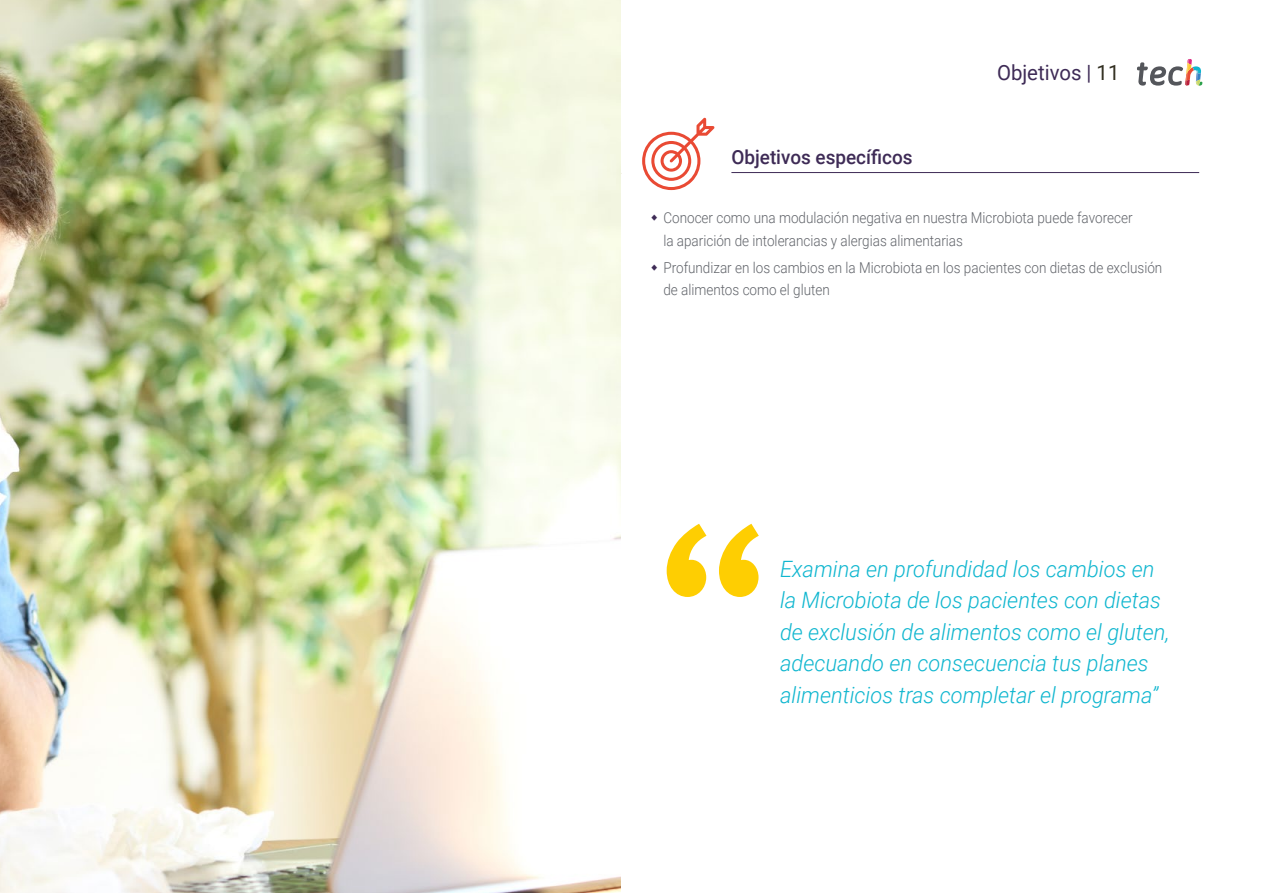
<style>
.page{position:relative;width:1263px;height:893px;background:#fff}
.page>*{position:absolute;margin:0;border:0;box-sizing:border-box;transform-origin:0 0}
.t1{font:italic 300 22.5px/31.5px "Roboto";color:#0fb6cf}
.t2{font:21px "Roboto";color:#3e2b56}
.t3{font:500 19.5px "Roboto";color:#3e2b56}
.t4{font:300 15px/22.5px "Roboto";color:#61646a;scale:.9 1}
.s1{color:#312e20}
</style>
<div class="page">
<svg style="left:1137px;top:59px;width:65px;height:27px"></svg>
<img style="left:0;top:0;width:621px;height:893px">
<hr style="left:731px;top:172px;width:468px;height:1px;background:#3e2b56">
<svg style="left:667px;top:524px;width:92px;height:73px"></svg>
<svg style="left:642px;top:118px;width:72px;height:72px"></svg>
<h3 class="t3" style="left:731px;top:144px;width:183px">Objetivos específicos</h3>
<h2 class="t2" style="left:997px;top:57px;width:124px">Objetivos | <span class="s1">11</span></h2>
<p class="t4" style="left:663px;top:206px;width:523px">Conocer como una modulación negativa en nuestra Microbiota puede favorecer la aparición de intolerancias y alergias alimentarias</p>
<p class="t4" style="left:663px;top:255px;width:556px">Profundizar en los cambios en la Microbiota en los pacientes con dietas de exclusión de alimentos como el gluten</p>
<h1 class="t1" style="left:780px;top:552px;width:391px">Examina en profundidad los cambios en la Microbiota de los pacientes con dietas de exclusión de alimentos como el gluten, adecuando en consecuencia tus planes alimenticios tras completar el programa”</h1>
</div>
